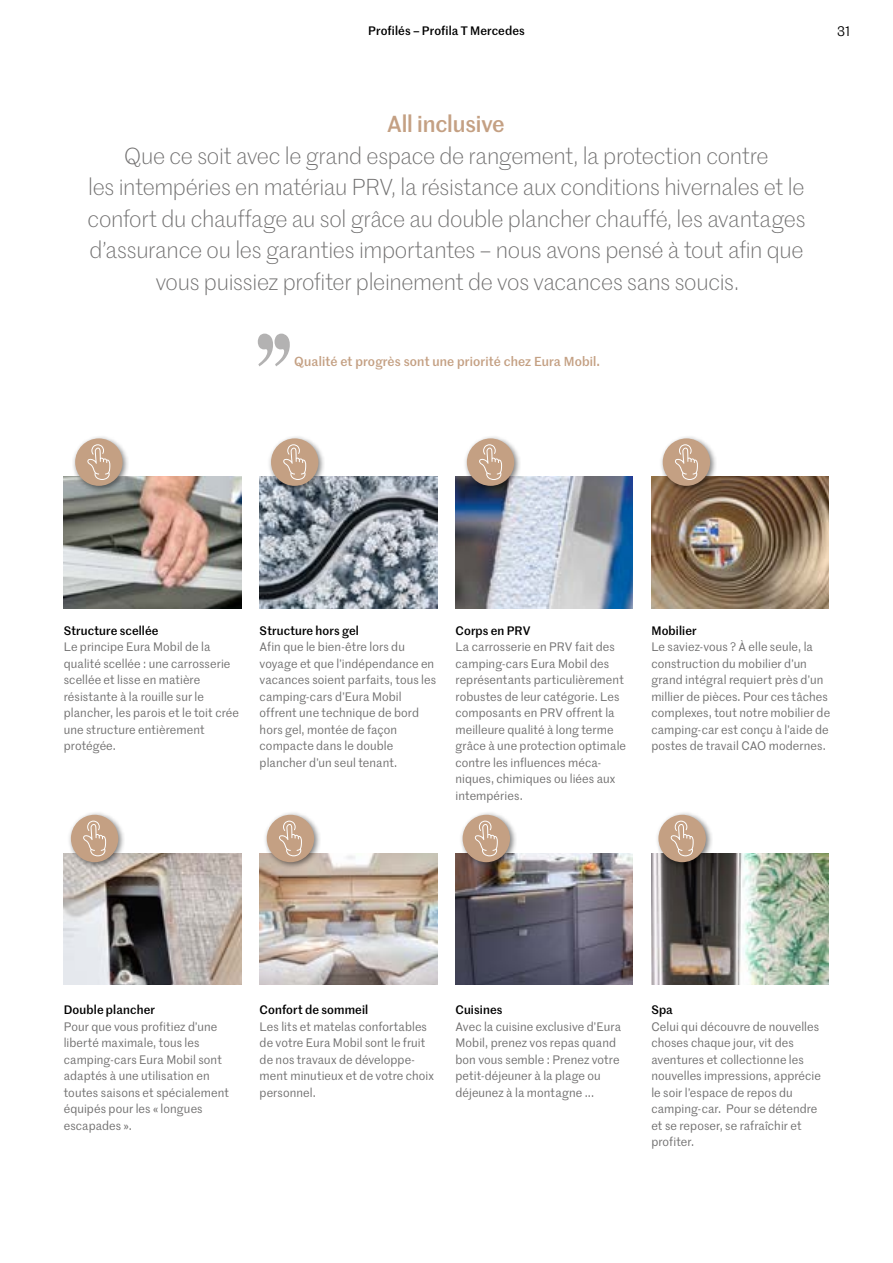
<style>
.page{position:relative;width:893px;height:1263px;background:#fff}
.page>*{position:absolute;margin:0;border:0;box-sizing:border-box;transform-origin:0 0}
.t1{font:300 22.5px/31.5px "Marr Sans";letter-spacing:-.01em;color:#706f6f;text-align:center}
.t2{font:500 22.5px "Marr Sans";letter-spacing:-.01em;color:#c4a083}
.t3{font:13.5px "Marr Sans";color:#000}
.t4{font:500 12.75px "Marr Sans";letter-spacing:.01em;color:#c4a083}
.t5{font:12px/16.5px "Marr Sans";letter-spacing:.005em;color:#706f6f}
.t6{font:500 12px "Marr Sans";letter-spacing:.01em;color:#000}
</style>
<div class="page">
<img style="left:64px;top:476px;width:177px;height:132px">
<img style="left:260px;top:476px;width:177px;height:132px">
<img style="left:455px;top:476px;width:178px;height:132px">
<img style="left:651px;top:476px;width:178px;height:132px">
<img style="left:64px;top:853px;width:177px;height:132px">
<img style="left:260px;top:853px;width:177px;height:132px">
<img style="left:455px;top:853px;width:178px;height:132px">
<img style="left:651px;top:853px;width:178px;height:132px">
<div style="left:72px;top:435px;width:58px;height:58px;background:#000;opacity:.5"></div>
<div style="left:75px;top:438px;width:48px;height:48px;background:#c4a083;border-radius:50%"></div>
<svg style="left:87px;top:444px;width:23px;height:36px"></svg>
<div style="left:464px;top:435px;width:58px;height:58px;background:#000;opacity:.5"></div>
<div style="left:467px;top:438px;width:47px;height:48px;background:#c4a083;border-radius:50%"></div>
<svg style="left:479px;top:444px;width:23px;height:36px"></svg>
<div style="left:268px;top:435px;width:58px;height:58px;background:#000;opacity:.5"></div>
<div style="left:271px;top:438px;width:47px;height:48px;background:#c4a083;border-radius:50%"></div>
<svg style="left:283px;top:444px;width:23px;height:36px"></svg>
<div style="left:659px;top:435px;width:59px;height:58px;background:#000;opacity:.5"></div>
<div style="left:663px;top:438px;width:47px;height:48px;background:#c4a083;border-radius:50%"></div>
<svg style="left:675px;top:444px;width:23px;height:36px"></svg>
<div style="left:68px;top:811px;width:58px;height:59px;background:#000;opacity:.5"></div>
<div style="left:71px;top:815px;width:47px;height:47px;background:#c4a083;border-radius:50%"></div>
<svg style="left:83px;top:821px;width:23px;height:35px"></svg>
<div style="left:459px;top:811px;width:59px;height:59px;background:#000;opacity:.5"></div>
<div style="left:463px;top:815px;width:47px;height:47px;background:#c4a083;border-radius:50%"></div>
<svg style="left:475px;top:821px;width:23px;height:35px"></svg>
<div style="left:263px;top:811px;width:59px;height:59px;background:#000;opacity:.5"></div>
<div style="left:267px;top:815px;width:47px;height:47px;background:#c4a083;border-radius:50%"></div>
<svg style="left:279px;top:821px;width:23px;height:35px"></svg>
<div style="left:655px;top:811px;width:59px;height:59px;background:#000;opacity:.5"></div>
<div style="left:658px;top:815px;width:48px;height:47px;background:#c4a083;border-radius:50%"></div>
<svg style="left:671px;top:821px;width:23px;height:35px"></svg>
<svg style="left:258px;top:334px;width:32px;height:32px"></svg>
<p class="t6" style="left:368px;top:22px;width:158px">Profilés – Profila T Mercedes</p>
<p class="t3" style="left:837px;top:22px;width:15px">31</p>
<h1 class="t2" style="left:387px;top:108px;width:119px">All inclusive</h1>
<p class="t1" style="left:88px;top:139px;width:719px">Que ce soit avec le grand espace de rangement, la protection contre<br>les intempéries en matériau PRV, la résistance aux conditions hivernales et le confort du chauffage au sol grâce au double plancher chauffé, les avantages d’assurance ou les garanties importantes – nous avons pensé à tout afin que vous puissiez profiter pleinement de vos vacances sans soucis.</p>
<p class="t4" style="left:294px;top:352px;width:307px">Qualité et progrès sont une priorité chez Eura Mobil.</p>
<p class="t6" style="left:64px;top:622px;width:96px">Structure scellée</p>
<p class="t5" style="left:64px;top:638px;width:177px">Le principe Eura Mobil de la qualité scellée : une carrosserie scellée et lisse en matière résistante à la rouille sur le plancher, les parois et le toit crée une structure entièrement protégée.</p>
<p class="t6" style="left:260px;top:622px;width:101px">Structure hors gel</p>
<p class="t5" style="left:260px;top:638px;width:178px">Afin que le bien-être lors du voyage et que l’indépendance en vacances soient parfaits, tous les camping-cars d’Eura Mobil offrent une technique de bord hors gel, montée de façon compacte dans le double plancher d’un seul tenant.</p>
<p class="t6" style="left:455px;top:622px;width:77px">Corps en PRV</p>
<p class="t5" style="left:455px;top:638px;width:172px">La carrosserie en PRV fait des camping-cars Eura Mobil des représentants particulièrement robustes de leur catégorie. Les composants en PRV offrent la meilleure qualité à long terme grâce à une protection optimale contre les influences méca&shy;niques, chimiques ou liées aux intempéries.</p>
<p class="t6" style="left:651px;top:622px;width:47px">Mobilier</p>
<p class="t5" style="left:651px;top:638px;width:180px">Le saviez-vous ? À elle seule, la construction du mobilier d’un grand intégral requiert près d’un millier de pièces. Pour ces tâches complexes, tout notre mobilier de camping-car est conçu à l’aide de postes de travail CAO modernes.</p>
<p class="t6" style="left:64px;top:1001px;width:93px">Double plancher</p>
<p class="t5" style="left:64px;top:1018px;width:167px">Pour que vous profitiez d’une liberté maximale, tous les camping-cars Eura Mobil sont adaptés à une utilisation en toutes saisons et spécialement équipés pour les « longues escapades ».</p>
<p class="t6" style="left:260px;top:1001px;width:110px">Confort de sommeil</p>
<p class="t5" style="left:260px;top:1018px;width:176px">Les lits et matelas confortables de votre Eura Mobil sont le fruit de nos travaux de développe&shy;ment minutieux et de votre choix personnel.</p>
<p class="t6" style="left:455px;top:1001px;width:49px">Cuisines</p>
<p class="t5" style="left:455px;top:1018px;width:167px">Avec la cuisine exclusive d’Eura<br>Mobil, prenez vos repas quand bon vous semble : Prenez votre petit-déjeuner à la plage ou déjeunez à la montagne ...</p>
<p class="t6" style="left:651px;top:1001px;width:23px">Spa</p>
<p class="t5" style="left:651px;top:1018px;width:171px">Celui qui découvre de nouvelles choses chaque jour, vit des aventures et collectionne les nouvelles impressions, apprécie le soir l’espace de repos du camping-car. Pour se détendre et se reposer, se rafraîchir et profiter.</p>
</div>
